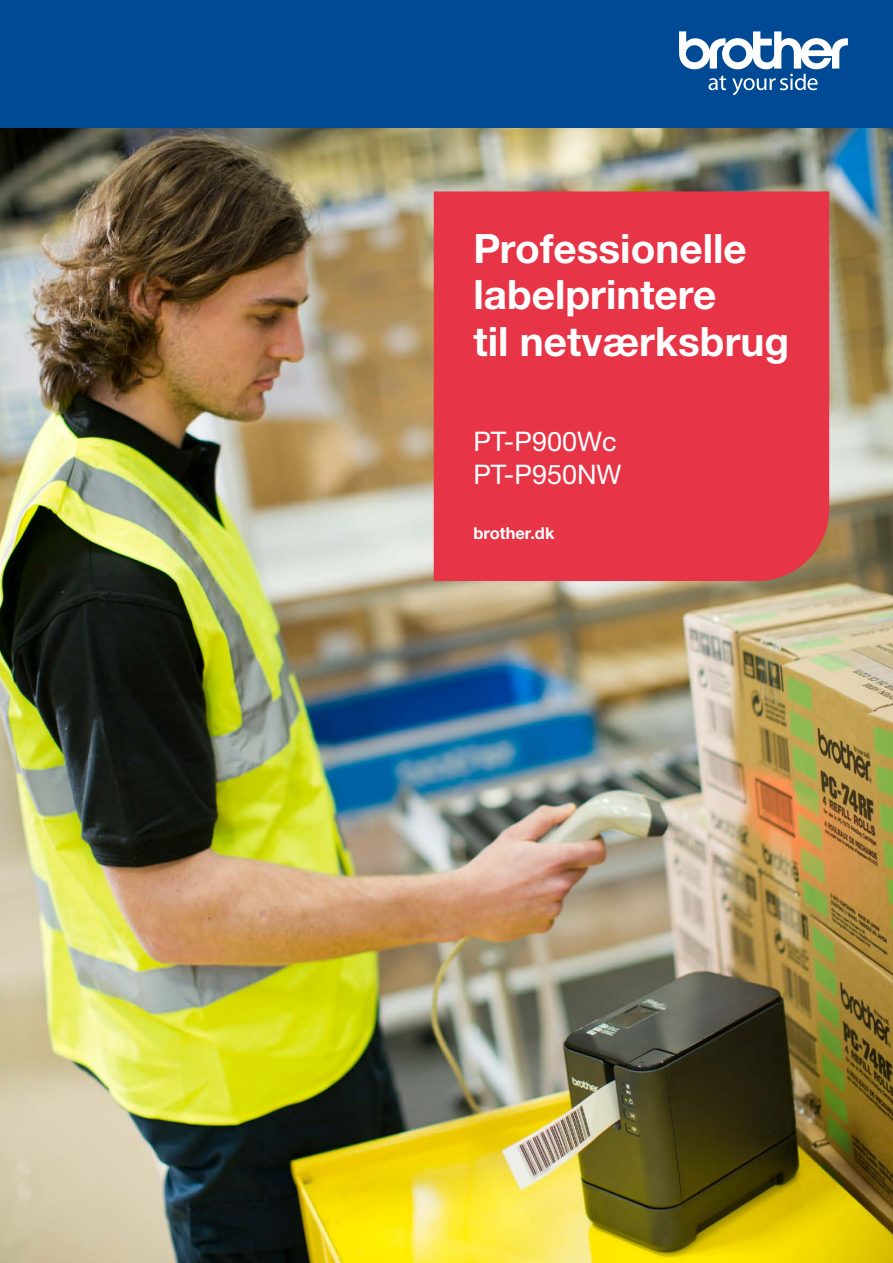
<style>
.page{position:relative;width:893px;height:1263px;background:#fff}
.page>*{position:absolute;margin:0;border:0;box-sizing:border-box;transform-origin:0 0}
.t1{font:700 40.5px/46.5px "Helvetica Neue LTW1 G";color:#fff}
.t2{font:27px/33px "Helvetica Neue LTW1 G";color:#fff}
.t3{font:700 16.5px "Helvetica Neue LTW1 G";color:#fff}
</style>
<div class="page">
<img style="left:0;top:128px;width:893px;height:1135px">
<div style="left:0;top:0;width:893px;height:128px;background:#004994"></div>
<svg style="left:679px;top:31px;width:169px;height:64px"></svg>
<div style="left:434px;top:191px;width:395px;height:390px;background:#e73446"></div>
<p class="t1" style="left:473px;top:225px;width:317px">Professionelle labelprintere<br>til netværksbrug</p>
<p class="t2" style="left:473px;top:425px;width:150px">PT-P900Wc<br>PT-P950NW</p>
<p class="t3" style="left:473px;top:522px;width:83px">brother.dk</p>
</div>
